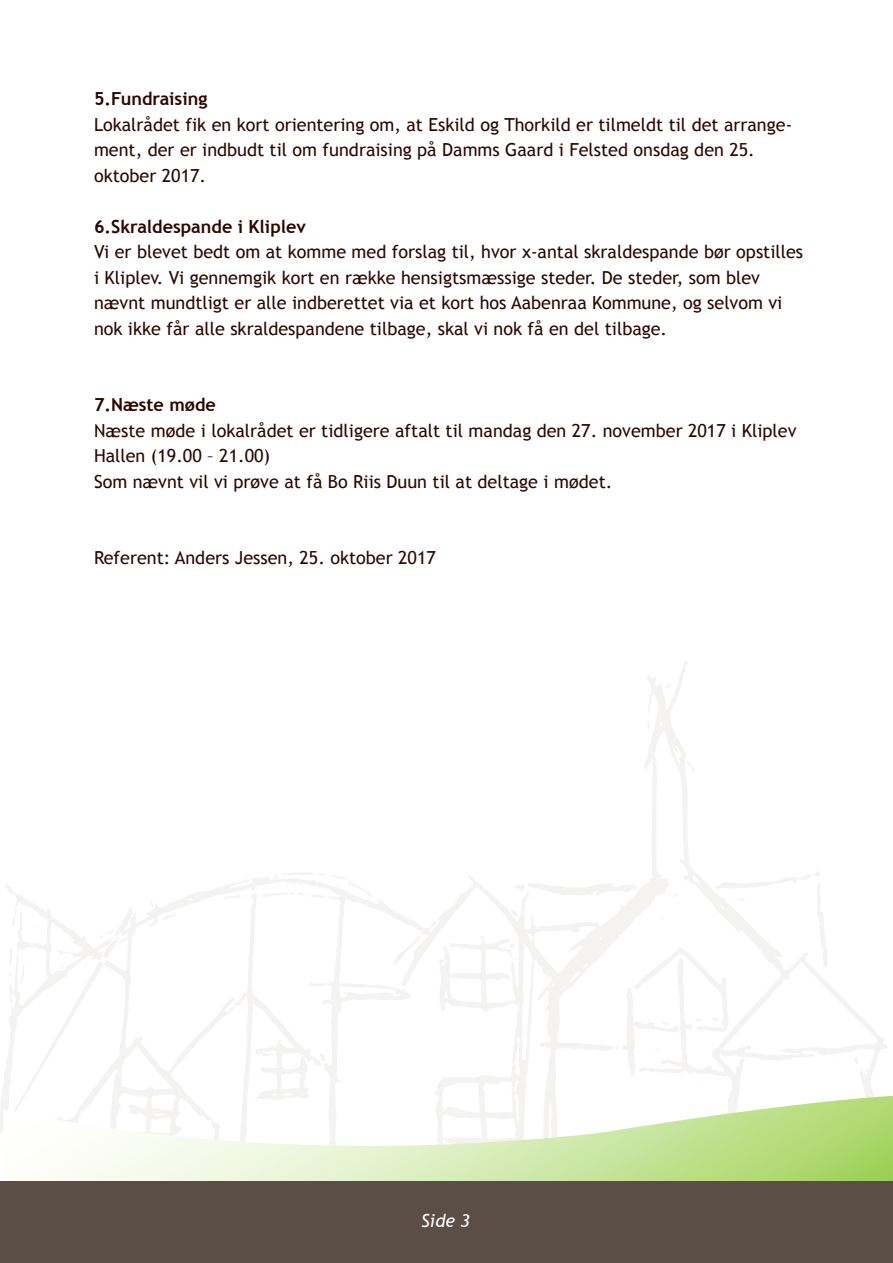
<style>
.page{position:relative;width:893px;height:1263px;background:#fff}
.page>*{position:absolute;margin:0;border:0;box-sizing:border-box;transform-origin:0 0}
.t1{font:18px/25.5px "Trebuchet MS";color:#2c0700}
.t2{font:700 18px "Trebuchet MS";color:#2c0700}
.t3{font:italic 18px "Trebuchet MS";color:#fff}
</style>
<div class="page">
<svg style="left:0;top:661px;width:893px;height:473px"></svg>
<svg style="left:393px;top:936px;width:28px;height:28px"></svg>
<svg style="left:853px;top:1056px;width:5px;height:10px"></svg>
<svg style="left:20px;top:963px;width:4px;height:22px"></svg>
<svg style="left:161px;top:913px;width:15px;height:7px"></svg>
<svg style="left:647px;top:720px;width:3px;height:12px"></svg>
<svg style="left:666px;top:684px;width:5px;height:6px"></svg>
<svg style="left:150px;top:900px;width:3px;height:7px"></svg>
<svg style="left:686px;top:761px;width:9px;height:12px"></svg>
<svg style="left:480px;top:935px;width:3px;height:4px"></svg>
<svg style="left:97px;top:922px;width:29px;height:17px"></svg>
<svg style="left:9px;top:942px;width:4px;height:25px"></svg>
<svg style="left:399px;top:990px;width:5px;height:6px"></svg>
<svg style="left:510px;top:870px;width:318px;height:207px"></svg>
<svg style="left:78px;top:962px;width:10px;height:6px"></svg>
<svg style="left:60px;top:965px;width:5px;height:4px"></svg>
<svg style="left:206px;top:872px;width:168px;height:224px"></svg>
<svg style="left:3px;top:1096px;width:890px;height:85px"></svg>
<div style="left:0;top:1181px;width:893px;height:82px;background:#5b4e46"></div>
<p class="t2" style="left:94px;top:88px;width:115px">5.Fundraising</p>
<p class="t1" style="left:94px;top:112px;width:700px">Lokalrådet fik en kort orientering om, at Eskild og Thorkild er tilmeldt til det arrange&shy;ment, der er indbudt til om fundraising på Damms Gaard i Felsted onsdag den 25. oktober 2017.</p>
<p class="t2" style="left:94px;top:215px;width:213px">6.Skraldespande i Kliplev</p>
<p class="t1" style="left:94px;top:240px;width:711px">Vi er blevet bedt om at komme med forslag til, hvor x-antal skraldespande bør opstilles i Kliplev. Vi gennemgik kort en række hensigtsmæssige steder. De steder, som blev nævnt mundtligt er alle indberettet via et kort hos Aabenraa Kommune, og selvom vi nok ikke får alle skraldespandene tilbage, skal vi nok få en del tilbage.</p>
<p class="t2" style="left:94px;top:394px;width:123px">7.Næste møde</p>
<p class="t1" style="left:94px;top:418px;width:704px">Næste møde i lokalrådet er tidligere aftalt til mandag den 27. november 2017 i Kliplev<br>Hallen (19.00 – 21.00)<br>Som nævnt vil vi prøve at få Bo Riis Duun til at deltage i mødet.</p>
<p class="t1" style="left:94px;top:546px;width:343px">Referent: Anders Jessen, 25. oktober 2017</p>
<p class="t3" style="left:421px;top:1210px;width:50px">Side 3</p>
</div>
